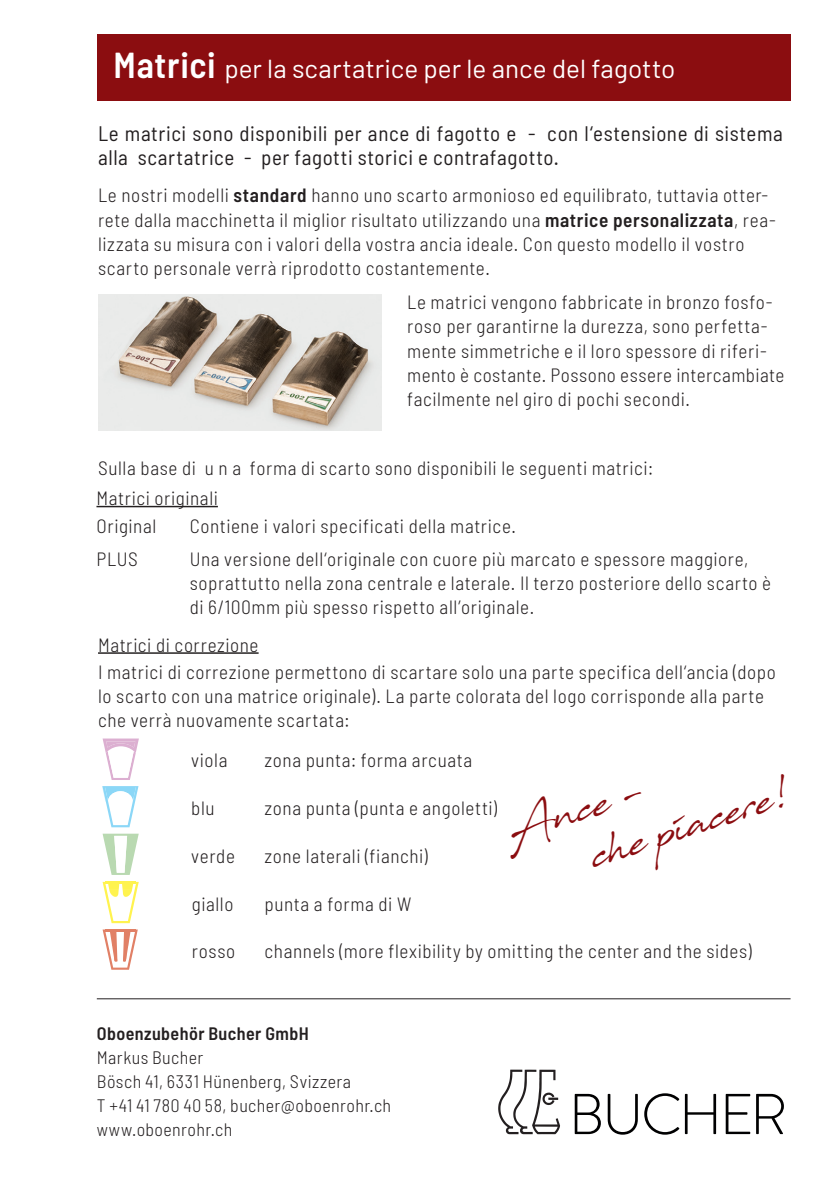
<style>
.page{position:relative;width:840px;height:1191px;background:#fff}
.page>*{position:absolute;margin:0;border:0;box-sizing:border-box;transform-origin:0 0}
.t1{font:43.8px/48.4px "Javacom";color:#8b0d10;scale:.79 1}
.t2{font:26px "Barlow";color:#fff}
.t3{font:semi-condensed 21px/24.2px "Barlow";letter-spacing:.025em;color:#231f20}
.t4{font:300 semi-condensed 19.2px/24.2px "Barlow";letter-spacing:.03em;color:#231f20}
.t5{font:300 semi-condensed 18px/24px "Barlow";letter-spacing:.025em;color:#231f20}
.t6{font:600 semi-condensed 18px "Barlow";letter-spacing:.025em;color:#231f20}
.s1{font-weight:600;font-stretch:semi-condensed;font-size:36px}
.s2{font-weight:600}
</style>
<div class="page">
<hr style="left:98px;top:652px;width:160px;height:2px;background:#231f20">
<hr style="left:96px;top:506px;width:122px;height:1px;background:#231f20">
<img style="left:98px;top:295px;width:283px;height:136px">
<svg style="left:102px;top:738px;width:37px;height:42px"></svg>
<svg style="left:102px;top:786px;width:36px;height:41px"></svg>
<svg style="left:102px;top:833px;width:37px;height:42px"></svg>
<svg style="left:102px;top:882px;width:37px;height:41px"></svg>
<hr style="left:105px;top:882px;width:31px;height:2px;background:#fff34f">
<svg style="left:102px;top:929px;width:36px;height:40px"></svg>
<hr style="left:125px;top:930px;width:3px;height:15px;background:#e18066">
<div style="left:97px;top:34px;width:693px;height:67px;background:#8b0d10"></div>
<hr style="left:97px;top:998px;width:693px;height:1px;background:#231f20">
<svg style="left:498px;top:1069px;width:61px;height:65px"></svg>
<svg style="left:574px;top:1093px;width:26px;height:41px"></svg>
<svg style="left:607px;top:1093px;width:30px;height:41px"></svg>
<svg style="left:644px;top:1093px;width:71px;height:41px"></svg>
<svg style="left:725px;top:1093px;width:24px;height:41px"></svg>
<svg style="left:756px;top:1093px;width:27px;height:41px"></svg>
<h2 class="t2" style="left:114px;top:52px;width:563px"><span class="s1">Matrici</span> per la scartatrice per le ance del fagotto</h2>
<p class="t3" style="left:98px;top:121px;width:686px">Le matrici sono disponibili per ance di fagotto e - con l‘estensione di sistema alla scartatrice - per fagotti storici e contrafagotto.</p>
<p class="t4" style="left:98px;top:183px;width:678px">Le nostri modelli <span class="s2">standard</span> hanno uno scarto armonioso ed equilibrato, tuttavia otter&shy;rete dalla macchinetta il miglior risultato utilizzando una <span class="s2">matrice personalizzata</span>, rea&shy;lizzata su misura con i valori della vostra ancia ideale. Con questo modello il vostro scarto personale verrà riprodotto costantemente.</p>
<p class="t4" style="left:407px;top:290px;width:378px">Le matrici vengono fabbricate in bronzo fosfo&shy;roso per garantirne la durezza, sono perfetta&shy;mente simmetriche e il loro spessore di riferi&shy;mento è costante. Possono essere intercambiate facilmente nel giro di pochi secondi.</p>
<p class="t4" style="left:98px;top:456px;width:556px">Sulla base di u n a forma di scarto sono disponibili le seguenti matrici:</p>
<p class="t4" style="left:96px;top:484px;width:123px;line-height:27.4px">Matrici originali<br>Original</p>
<p class="t4" style="left:190px;top:513px;width:327px">Contiene i valori specificati della matrice.</p>
<p class="t4" style="left:96px;top:546px;width:43px">PLUS</p>
<p class="t4" style="left:190px;top:546px;width:582px">Una versione dell‘originale con cuore più marcato e spessore maggiore, soprattutto nella zona centrale e laterale. Il terzo posteriore dello scarto è di 6/100mm più spesso rispetto all’originale.</p>
<p class="t4" style="left:98px;top:632px;width:162px">Matrici di correzione</p>
<p class="t4" style="left:98px;top:659px;width:678px">I matrici di correzione permettono di scartare solo una parte specifica dell‘ancia (dopo lo scarto con una matrice originale). La parte colorata del logo corrisponde alla parte che verrà nuovamente scartata:</p>
<p class="t4" style="left:191px;top:748px;width:38px">viola</p>
<p class="t4" style="left:264px;top:748px;width:209px">zona punta: forma arcuata</p>
<p class="t4" style="left:191px;top:795px;width:25px">blu</p>
<p class="t4" style="left:264px;top:795px;width:234px">zona punta (punta e angoletti)</p>
<p class="t4" style="left:191px;top:843px;width:45px">verde</p>
<p class="t4" style="left:264px;top:843px;width:164px">zone laterali (fianchi)</p>
<p class="t4" style="left:192px;top:891px;width:43px">giallo</p>
<p class="t4" style="left:264px;top:891px;width:148px">punta a forma di W</p>
<p class="t4" style="left:192px;top:938px;width:45px">rosso</p>
<p class="t4" style="left:264px;top:938px;width:488px">channels (more flexibility by omitting the center and the sides)</p>
<h1 class="t1" style="left:566px;top:782px;width:267px;text-indent:-73px;rotate:-18deg">Ance -<br>che píacere!</h1>
<p class="t6" style="left:97px;top:1022px;width:213px">Oboenzubehör Bucher GmbH</p>
<p class="t5" style="left:97px;top:1044px;width:296px">Markus Bucher<br>Bösch 41, 6331 Hünenberg, Svizzera<br>T +41 41 780 40 58, bucher@oboenrohr.ch www.oboenrohr.ch</p>
</div>
